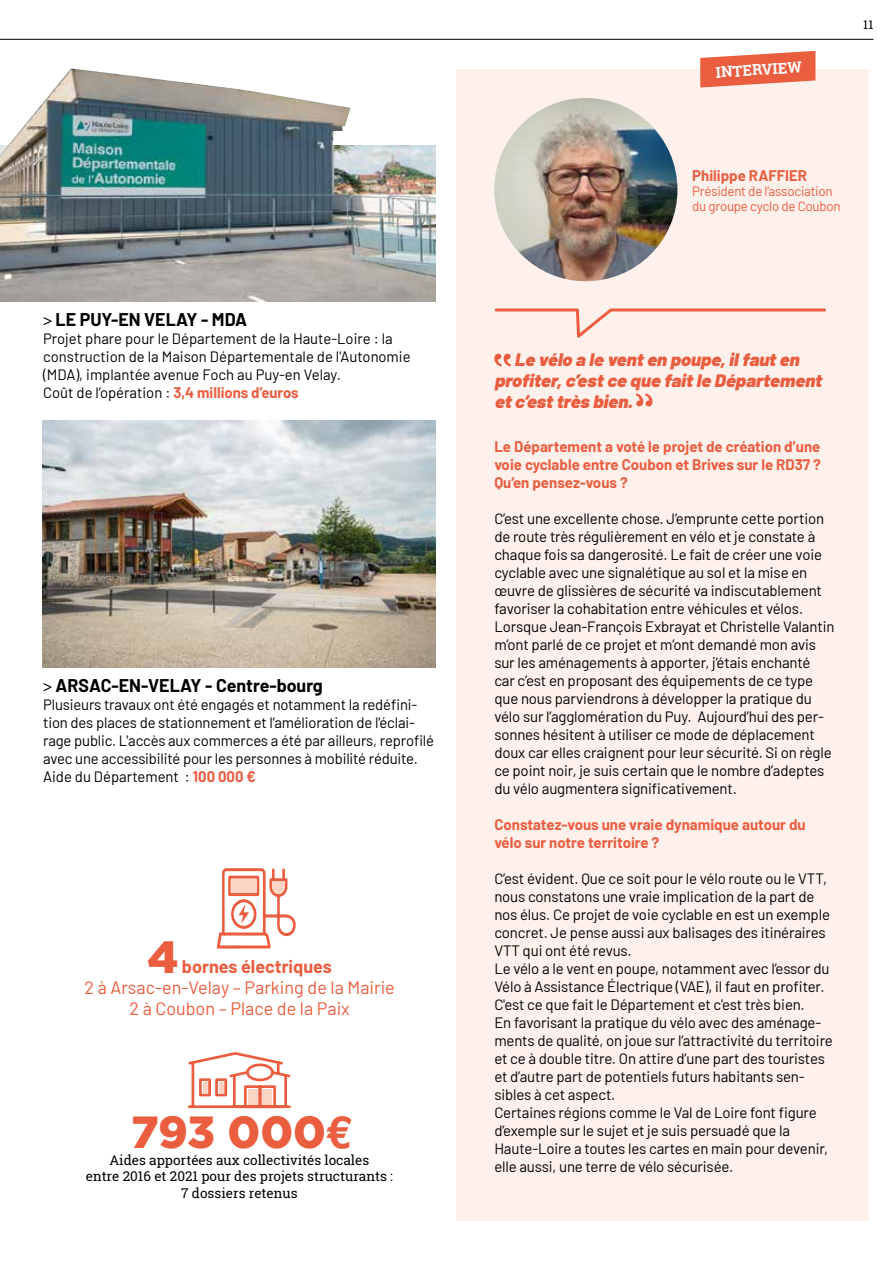
<style>
.page{position:relative;width:893px;height:1263px;background:#fff}
.page>*{position:absolute;margin:0;border:0;box-sizing:border-box;transform-origin:0 0}
.t1{font:900 45px "Gotham";letter-spacing:-.005em;color:#eb5d3f}
.t2{font:italic 900 18px/21px "Barlow";color:#eb5d3f}
.t3{font:18px/21px "Barlow";color:#eb5d3f;text-align:center}
.t4{font:700 18px "Barlow";color:#000}
.t5{font:700 18px "Barlow";color:#eb5d3f}
.t6{font:15px/18px "Barlow";letter-spacing:-.01em;color:#000}
.t7{font:700 15px/18px "Barlow";color:#eb5d3f;text-align:justify}
.t8{font:700 15px "Roboto Slab";color:#fff}
.t9{font:13.5px/16.5px "Roboto Slab";color:#000;text-align:center}
.t10{font:13.5px/15px "Barlow";letter-spacing:-.02em;color:#eb5d3f}
.t11{font:12px "Roboto Slab";color:#000}
.s1{font-weight:400}
.s2{font-weight:700;color:#eb5d3f}
.s3{font-family:"Helvetica LT Std";font-weight:700}
</style>
<div class="page">
<svg style="left:187px;top:1052px;width:104px;height:57px"></svg>
<img style="left:43px;top:420px;width:393px;height:247px">
<img style="left:0;top:146px;width:436px;height:156px">
<img style="left:0;top:68px;width:350px;height:126px">
<div style="left:456px;top:69px;width:412px;height:1151px;background:#fef1ec"></div>
<img style="left:494px;top:98px;width:183px;height:183px;border-radius:92px">
<svg style="left:494px;top:354px;width:17px;height:12px"></svg>
<svg style="left:636px;top:393px;width:17px;height:13px"></svg>
<svg style="left:494px;top:308px;width:332px;height:30px"></svg>
<svg style="left:700px;top:51px;width:115px;height:37px"></svg>
<svg style="left:217px;top:868px;width:79px;height:80px"></svg>
<hr style="left:0;top:39px;width:873px;height:1px;background:#000">
<p class="t4" style="left:43px;top:307px;width:205px"><span class="s1">&gt;</span> LE PUY-EN VELAY - MDA</p>
<p class="t6" style="left:43px;top:329px;width:369px">Projet phare pour le Département de la Haute-Loire : la construction de la Maison Départementale de l'Autonomie (MDA), implantée avenue Foch au Puy-en Velay.<br>Coût de l’opération : <span class="s2">3,4 millions d’euros</span></p>
<p class="t4" style="left:43px;top:672px;width:281px"><span class="s1">&gt;</span> ARSAC-EN-VELAY - Centre-bourg</p>
<p class="t6" style="left:43px;top:694px;width:393px">Plusieurs travaux ont été engagés et notamment la redéfini&shy;tion des places de stationnement et l’amélioration de l'éclai&shy;rage public. L'accès aux commerces a été par ailleurs, reprofilé avec une accessibilité pour les personnes à mobilité réduite.<br>Aide du Département : <span class="s2">100 000 €</span></p>
<h1 class="t1" style="left:147px;top:931px;width:33px">4</h1>
<p class="t5" style="left:182px;top:953px;width:151px">bornes électriques</p>
<p class="t3" style="left:84px;top:976px;width:312px">2 à Arsac-en-Velay – Parking de la Mairie<br>2 à Coubon – Place de la Paix</p>
<h1 class="t1" style="left:131px;top:1106px;width:221px">793 000<span class="s3">€</span></h1>
<p class="t9" style="left:86px;top:1151px;width:309px">Aides apportées aux collectivités locales<br>entre 2016 et 2021 pour des projets structurants :<br>7 dossiers retenus</p>
<p class="t8" style="left:715px;top:62px;width:88px;rotate:-4deg">INTERVIEW</p>
<p class="t11" style="left:863px;top:17px;width:12px">11</p>
<p class="t7" style="left:692px;top:165px;width:116px">Philippe RAFFIER</p>
<p class="t10" style="left:692px;top:182px;width:150px">Président de l’association du groupe cyclo de Coubon</p>
<p class="t2" style="left:494px;top:348px;width:333px;text-indent:20px">Le vélo a le venten poupe,ilfauten profiter,c’estce que faitle Département etc’esttrès bien.</p>
<p class="t7" style="left:494px;top:436px;width:328px">Le Département a voté le projet de création d’une voie cyclable entre Coubon et Brives sur le RD37 ?<br>Qu’en pensez-vous ?</p>
<p class="t6" style="left:494px;top:508px;width:342px">C’est une excellente chose. J’emprunte cette portion de route très régulièrement en vélo et je constate à chaque fois sa dangerosité. Le fait de créer une voie cyclable avec une signalétique au sol et la mise en œuvre de glissières de sécurité va indiscutablement favoriser la cohabitation entre véhicules et vélos.<br>Lorsque Jean-François Exbrayat et Christelle Valantin m’ont parlé de ce projet et m’ont demandé mon avis sur les aménagements à apporter, j’étais enchanté car c’est en proposant des équipements de ce type que nous parviendrons à développer la pratique du vélo sur l’agglomération du Puy. Aujourd’hui des per&shy;sonnes hésitent à utiliser ce mode de déplacement doux car elles craignent pour leur sécurité. Si on règle ce point noir, je suis certain que le nombre d’adeptes du vélo augmentera significativement.</p>
<p class="t7" style="left:494px;top:814px;width:313px">Constatez-vous une vraie dynamique autour du vélo sur notre territoire ?</p>
<p class="t6" style="left:494px;top:868px;width:340px">C’est évident. Que ce soit pour le vélo route ou le VTT, nous constatons une vraie implication de la part de nos élus. Ce projet de voie cyclable en est un exemple concret. Je pense aussi aux balisages des itinéraires VTT qui ont été revus.<br>Le vélo a le vent en poupe, notamment avec l’essor du Vélo à Assistance Électrique (VAE), il faut en profiter.<br>C'est ce que fait le Département et c'est très bien.<br>En favorisant la pratique du vélo avec des aménage&shy;ments de qualité, on joue sur l’attractivité du territoire et ce à double titre. On attire d’une part des touristes et d’autre part de potentiels futurs habitants sen&shy;sibles à cet aspect.<br>Certaines régions comme le Val de Loire font figure d’exemple sur le sujet et je suis persuadé que la Haute-Loire a toutes les cartes en main pour devenir, elle aussi, une terre de vélo sécurisée.</p>
</div>
